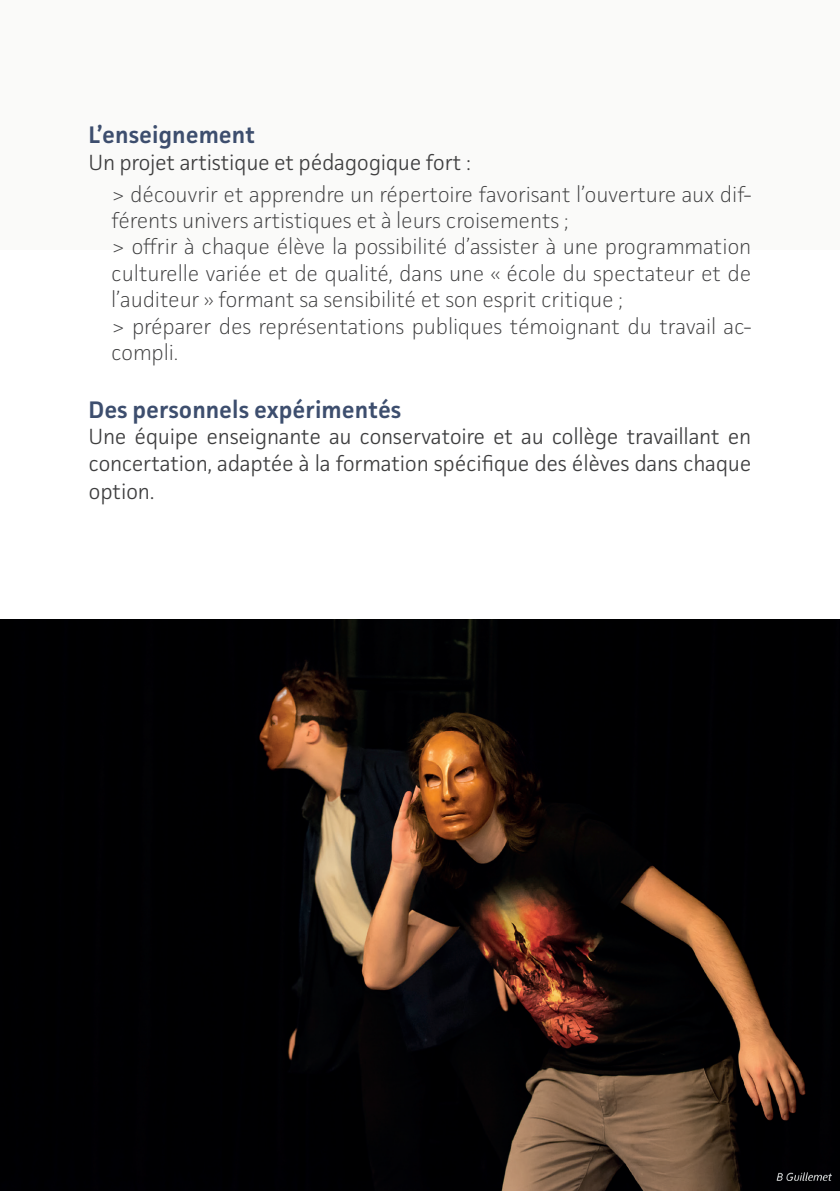
<style>
.page{position:relative;width:840px;height:1191px;background:#fff}
.page>*{position:absolute;margin:0;border:0;box-sizing:border-box;transform-origin:0 0}
.t1{font:600 24px "Facit";color:#3d4e6e}
.t2{font:200 22px/26.4px "Facit";letter-spacing:-.01em;color:#3e3e3f}
.t3{font:300 22px/26.4px "Facit";letter-spacing:-.015em;color:#3e3e3f}
</style>
<div class="page">
<div style="left:0;top:0;width:839px;height:249px;background:#fafaf9"></div>
<img style="left:0;top:619px;width:839px;height:572px">
<p class="t1" style="left:89px;top:120px;width:168px">L’enseignement</p>
<p class="t3" style="left:89px;top:148px;width:384px">Un projet artistique et pédagogique fort :</p>
<p class="t2" style="left:111px;top:180px;width:641px">&gt; découvrir et apprendre un répertoire favorisant l’ouverture aux dif&shy;férents univers artistiques et à leurs croisements ;<br>&gt; offrir à chaque élève la possibilité d’assister à une programmation culturelle variée et de qualité, dans une « école du spectateur et de l’auditeur » formant sa sensibilité et son esprit critique ;<br>&gt; préparer des représentations publiques témoignant du travail ac&shy;compli.</p>
<p class="t1" style="left:89px;top:394px;width:314px">Des personnels expérimentés</p>
<p class="t3" style="left:89px;top:423px;width:664px">Une équipe enseignante au conservatoire et au collège travaillant en concertation, adaptée à la formation spécifique des élèves dans chaque</p>
<p class="t3" style="left:89px;top:478px;width:67px">option.</p>
</div>
